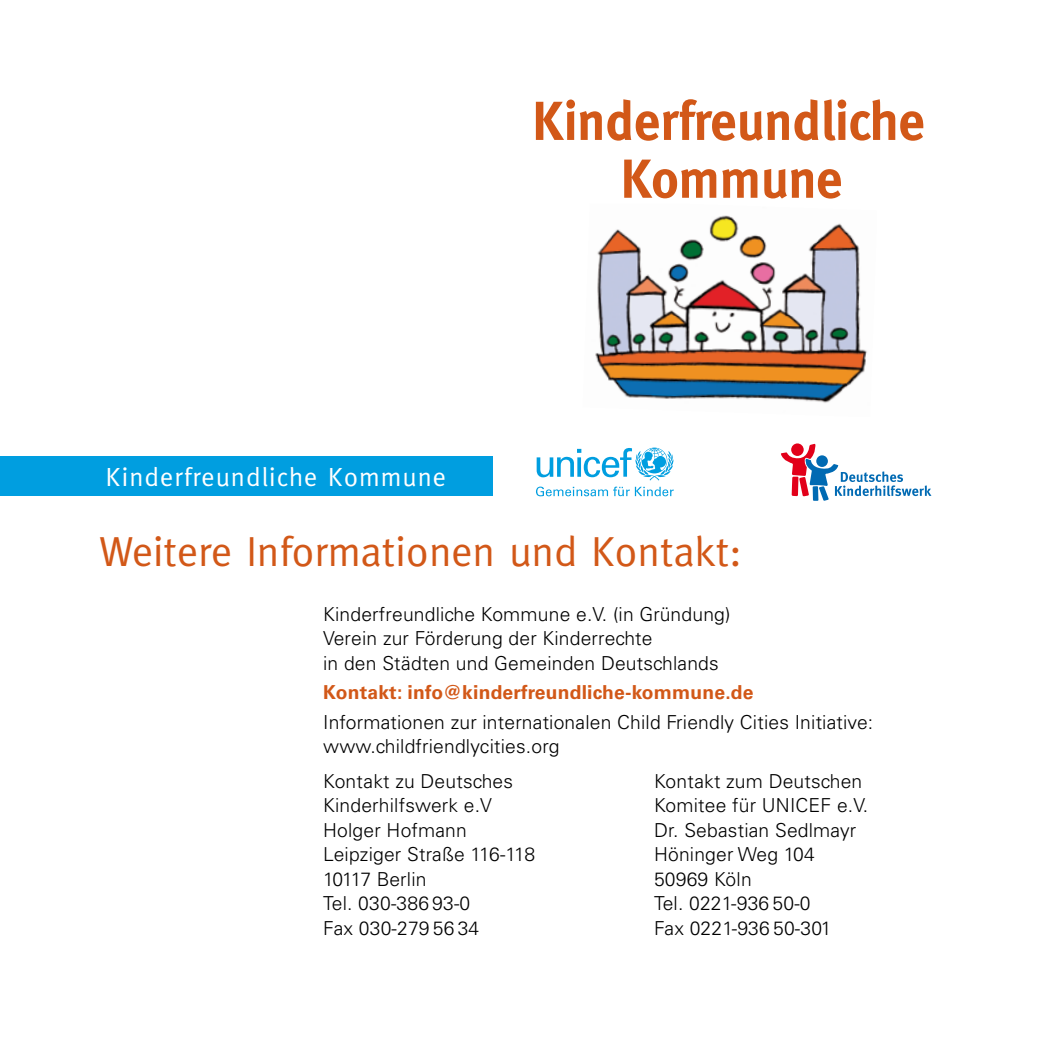
<style>
.page{position:relative;width:1042px;height:1042px;background:#fff}
.page>*{position:absolute;margin:0;border:0;box-sizing:border-box;transform-origin:0 0}
.t1{font:42px "Meta";color:#d25818}
.t2{font:26.25px "Meta";letter-spacing:.04em;color:#fff}
.t3{font:300 19.25px/24.5px "Univers LT Std";letter-spacing:.01em;color:#000}
.t4{font:700 19.25px "Univers LT Std";letter-spacing:.01em;color:#d25818}
.t5{font:300 19.25px "Univers LT Std";letter-spacing:-.01em;color:#000}
</style>
<div class="page">
<img style="left:595px;top:215px;width:272px;height:188px">
<svg style="left:536px;top:99px;width:282px;height:42px"></svg>
<svg style="left:824px;top:99px;width:99px;height:42px"></svg>
<svg style="left:624px;top:160px;width:92px;height:38px"></svg>
<svg style="left:722px;top:169px;width:35px;height:29px"></svg>
<svg style="left:764px;top:169px;width:77px;height:30px"></svg>
<svg style="left:537px;top:447px;width:136px;height:33px"></svg>
<svg style="left:536px;top:487px;width:138px;height:9px"></svg>
<svg style="left:781px;top:444px;width:150px;height:57px"></svg>
<div style="left:0;top:456px;width:492px;height:40px;background:#009ee0"></div>
<h2 class="t2" style="left:106px;top:461px;width:342px">Kinderfreundliche Kommune</h2>
<h1 class="t1" style="left:99px;top:527px;width:644px">Weitere Informationen und Kontakt:</h1>
<p class="t3" style="left:323px;top:602px;width:409px">Kinderfreundliche Kommune e.V. (in Gründung)<br>Verein zur Förderung der Kinderrechte<br>in den Städten und Gemeinden Deutschlands</p>
<p class="t4" style="left:323px;top:681px;width:432px">Kontakt: info@kinderfreundliche-kommune.de</p>
<p class="t3" style="left:323px;top:709px;width:551px">Informationen zur internationalen Child Friendly Cities Initiative: www.childfriendlycities.org</p>
<p class="t3" style="left:323px;top:768px;width:191px">Kontakt zu Deutsches</p>
<p class="t3" style="left:654px;top:768px;width:210px">Kontakt zum Deutschen</p>
<p class="t3" style="left:323px;top:793px;width:170px">Kinderhilfswerk e.V</p>
<p class="t3" style="left:654px;top:793px;width:216px">Komitee für UNICEF e.V.</p>
<p class="t3" style="left:323px;top:817px;width:145px">Holger Hofmann</p>
<p class="t3" style="left:654px;top:817px;width:204px">Dr. Sebastian Sedlmayr</p>
<p class="t3" style="left:323px;top:842px;width:213px">Leipziger Straße 116-118</p>
<p class="t3" style="left:654px;top:842px;width:162px">Höninger Weg 104</p>
<p class="t5" style="left:323px;top:867px;width:105px">10117 Berlin</p>
<p class="t3" style="left:654px;top:866px;width:99px">50969 Köln</p>
<p class="t3" style="left:323px;top:891px;width:149px">Tel. 030-386 93-0</p>
<p class="t3" style="left:654px;top:891px;width:158px">Tel. 0221-936 50-0</p>
<p class="t3" style="left:323px;top:915px;width:158px">Fax 030-279 56 34</p>
<p class="t3" style="left:654px;top:915px;width:179px">Fax 0221-936 50-301</p>
</div>
